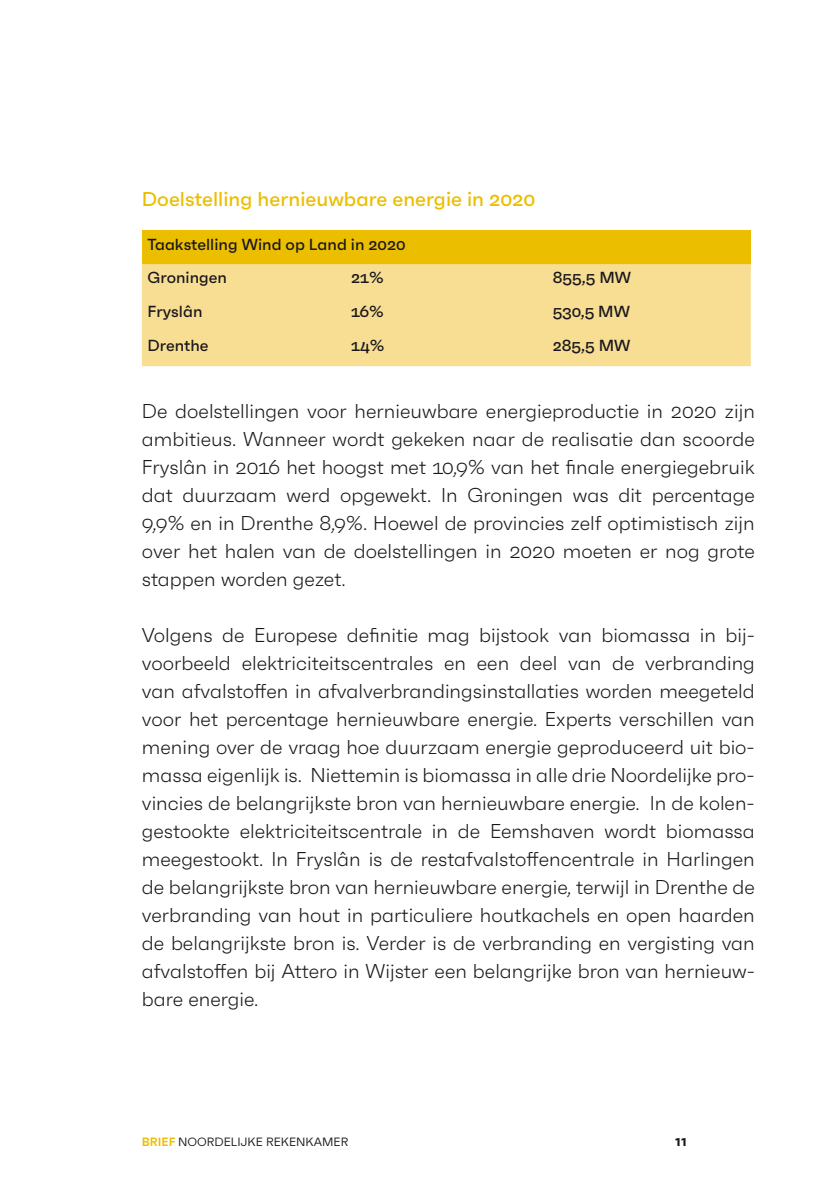
<style>
.page{position:relative;width:840px;height:1191px;background:#fff}
.page>*{position:absolute;margin:0;border:0;box-sizing:border-box;transform-origin:0 0}
.t1{font:300 20px/28px "Faktum";color:#1a171c;text-align:justify}
.t2{font:500 20px "Faktum";color:#ecbe00}
.t3{font:500 16px/32.4px "Faktum";color:#1a171c}
.t4{font:700 14px "Tisa Sans OT";color:#1a171c}
.t5{font:12px "Faktum";color:#1a171c}
.s1{font-weight:600;color:#ecbe00}
</style>
<div class="page">
<div style="left:142px;top:230px;width:608px;height:34px;background:#ecbe00"></div>
<div style="left:142px;top:264px;width:608px;height:102px;background:#f7de92"></div>
<p class="t2" style="left:142px;top:187px;width:395px">Doelstelling hernieuwbare energie in 2020</p>
<p class="t3" style="left:147px;top:228px;width:259px">Taakstelling Wind op Land in 2020<br>Groningen</p>
<p class="t3" style="left:351px;top:261px;width:34px">21%</p>
<p class="t3" style="left:552px;top:261px;width:80px">855,5 MW</p>
<p class="t3" style="left:147px;top:295px;width:56px">Fryslân</p>
<p class="t3" style="left:351px;top:295px;width:34px">16%</p>
<p class="t3" style="left:552px;top:295px;width:79px">530,5 MW</p>
<p class="t3" style="left:147px;top:329px;width:62px">Drenthe</p>
<p class="t3" style="left:351px;top:329px;width:35px">14%</p>
<p class="t3" style="left:552px;top:329px;width:79px">285,5 MW</p>
<p class="t1" style="left:142px;top:397px;width:614px">De doelstellingen voor hernieuwbare energieproductie in 2020 zijn ambitieus. Wanneer wordt gekeken naar de realisatie dan scoorde Fryslân in 2016 het hoogst met 10,9% van het finale energiegebruik dat duurzaam werd opgewekt. In Groningen was dit percentage 9,9% en in Drenthe 8,9%. H oewel de provincies zelf optimistisch zijn over het halen van de doelstellingen in 2020 moeten er nog grote stappen worden gezet.</p>
<p class="t1" style="left:142px;top:621px;width:614px">Volgens de Europese definitie mag bijstook van biomassa in bij&shy;voorbeeld elektriciteitscentrales en een deel van de verbranding van afvalstoffen in afvalverbrandingsinstallaties worden meegeteld voor het percentage hernieuwbare energie. Experts verschillen van mening over de vraag hoe duurzaam energie geproduceerd uit bio&shy;massa eigenlijk is. Niettemin is biomassa in alle drie Noordelijke pro&shy;vincies de belangrijkste bron van hernieuwbare energie. In de kolen&shy;gestookte elektriciteitscentrale in de Eemshaven wordt biomassa meegestookt. In Fryslân is de restafvalstoffencentrale in Harlingen de belangrijkste bron van hernieuwbare energie, terwijl in Drenthe de verbranding van hout in particuliere houtkachels en open haarden de belangrijkste bron is. Verder is de verbranding en vergisting van afvalstoffen bij Attero in Wijster een belangrijke bron van hernieuw&shy;bare energie.</p>
<p class="t5" style="left:142px;top:1135px;width:208px"><span class="s1">brief</span> NOORDELIJKE REKENKAMER</p>
<p class="t4" style="left:675px;top:1132px;width:13px">11</p>
</div>
